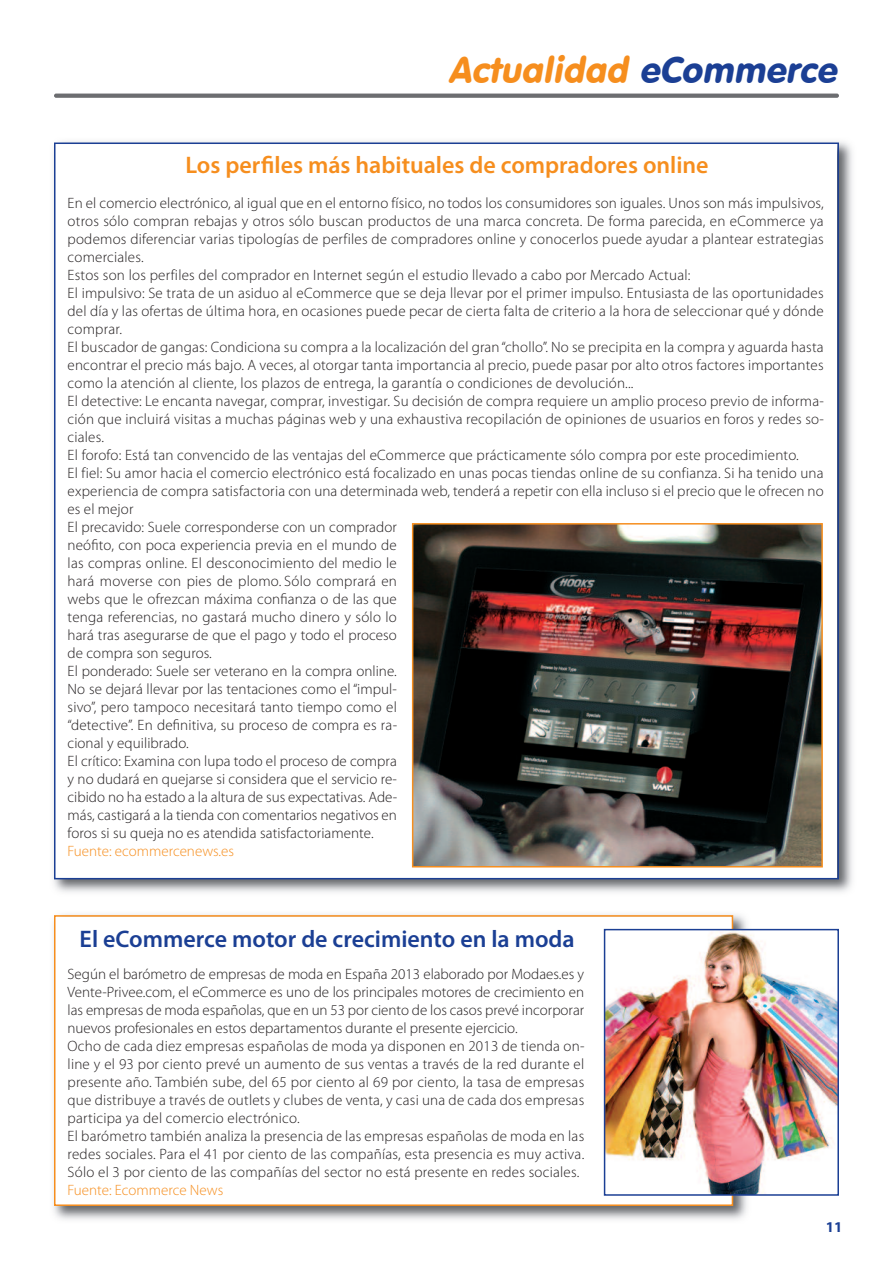
<style>
.page{position:relative;width:893px;height:1263px;background:#fff}
.page>*{position:absolute;margin:0;border:0;box-sizing:border-box;transform-origin:0 0}
.t1{font:italic 36px "VAG Rounded BT";color:#f68e1e}
.t2{font:600 24px "Myriad Pro";color:#f68e1e}
.t3{font:600 24px "Myriad Pro";color:#1b3f94}
.t4{font:300 15px/18px "Myriad Pro";letter-spacing:.015em;color:#231f20}
.t5{font:300 15px "Myriad Pro";color:#f68e1e}
.t6{font:700 15px "Myriad Pro";color:#1b3f94}
.s1{color:#1b3f94}
</style>
<div class="page">
<svg style="left:54px;top:94px;width:785px;height:4px;background:#737476"></svg>
<img style="left:53px;top:141px;width:799px;height:751px">
<div style="left:55px;top:144px;width:782px;height:734px;background:#fff"></div>
<img style="left:53px;top:914px;width:699px;height:306px">
<div style="left:56px;top:917px;width:676px;height:287px;background:#fff"></div>
<div style="left:54px;top:915px;width:679px;height:291px;border:2px solid #f68e1e"></div>
<img style="left:415px;top:526px;width:405px;height:338px">
<div style="left:412px;top:523px;width:411px;height:344px;border:2px solid #f68e1e"></div>
<img style="left:607px;top:932px;width:229px;height:261px">
<div style="left:604px;top:929px;width:235px;height:267px;border:2px solid #1b3f94"></div>
<h1 class="t1" style="left:448px;top:47px;width:396px">Actualidad <span class="s1">eCommerce</span></h1>
<h2 class="t2" style="left:185px;top:156px;width:525px">Los perfiles más habituales de compradores online</h2>
<p class="t4" style="left:68px;top:195px;width:758px">En el comercio electrónico, al igual que en el entorno físico, no todos los consumidores son iguales. Unos son más impulsivos, otros sólo compran rebajas y otros sólo buscan productos de una marca concreta. De forma parecida, en eCommerce ya podemos diferenciar varias tipologías de perfiles de compradores online y conocerlos puede ayudar a plantear estrategias comerciales.<br>Estos son los perfiles del comprador en Internet según el estudio llevado a cabo por Mercado Actual:<br>El impulsivo: Se trata de un asiduo al eCommerce que se deja llevar por el primer impulso. Entusiasta de las oportunidades del día y las ofertas de última hora, en ocasiones puede pecar de cierta falta de criterio a la hora de seleccionar qué y dónde comprar.<br>El buscador de gangas: Condiciona su compra a la localización del gran“chollo”. No se precipita en la compra y aguarda hasta encontrar el precio más bajo. A veces, al otorgar tanta importancia al precio, puede pasar por alto otros factores importantes como la atención al cliente, los plazos de entrega, la garantía o condiciones de devolución...<br>El detective: Le encanta navegar, comprar, investigar. Su decisión de compra requiere un amplio proceso previo de informa&shy;ción que incluirá visitas a muchas páginas web y una exhaustiva recopilación de opiniones de usuarios en foros y redes so&shy;ciales.<br>El forofo: Está tan convencido de las ventajas del eCommerce que prácticamente sólo compra por este procedimiento.<br>El fiel: Su amor hacia el comercio electrónico está focalizado en unas pocas tiendas online de su confianza. Si ha tenido una experiencia de compra satisfactoria con una determinada web, tenderá a repetir con ella incluso si el precio que le ofrecen no es el mejor<br>El precavido: Suele corresponderse con un comprador<br>neófito, con poca experiencia previa en el mundo de<br>las compras online. El desconocimiento del medio le<br>hará moverse con pies de plomo. Sólo comprará en<br>webs que le ofrezcan máxima confianza o de las que<br>tenga referencias, no gastará mucho dinero y sólo lo<br>hará tras asegurarse de que el pago y todo el proceso<br>de compra son seguros.<br>El ponderado: Suele ser veterano en la compra online.<br>No se dejará llevar por las tentaciones como el “impul-<br>sivo”, pero tampoco necesitará tanto tiempo como el<br>“detective”. En definitiva, su proceso de compra es ra-<br>cional y equilibrado.<br>El crítico: Examina con lupa todo el proceso de compra<br>y no dudará en quejarse si considera que el servicio re-<br>cibido no ha estado a la altura de sus expectativas. Ade-<br>más, castigará a la tienda con comentarios negativos en<br>foros si su queja no es atendida satisfactoriamente.</p>
<p class="t5" style="left:68px;top:845px;width:168px">Fuente: ecommercenews.es</p>
<h2 class="t3" style="left:80px;top:930px;width:497px">El eCommerce motor de crecimiento en la moda</h2>
<p class="t4" style="left:68px;top:966px;width:518px">Según el barómetro de empresas de moda en España 2013 elaborado por Modaes.es y Vente-Privee.com, el eCommerce es uno de los principales motores de crecimiento en las empresas de moda españolas, que en un 53 por ciento de los casos prevé incorporar nuevos profesionales en estos departamentos durante el presente ejercicio.<br>Ocho de cada diez empresas españolas de moda ya disponen en 2013 de tienda on&shy;line y el 93 por ciento prevé un aumento de sus ventas a través de la red durante el presente año. También sube, del 65 por ciento al 69 por ciento, la tasa de empresas que distribuye a través de outlets y clubes de venta, y casi una de cada dos empresas participa ya del comercio electrónico.<br>El barómetro también analiza la presencia de las empresas españolas de moda en las redes sociales. Para el 41 por ciento de las compañías, esta presencia es muy activa.<br>Sólo el 3 por ciento de las compañías del sector no está presente en redes sociales.</p>
<p class="t5" style="left:68px;top:1184px;width:157px">Fuente: Ecommerce News</p>
<p class="t6" style="left:826px;top:1221px;width:18px">11</p>
</div>
